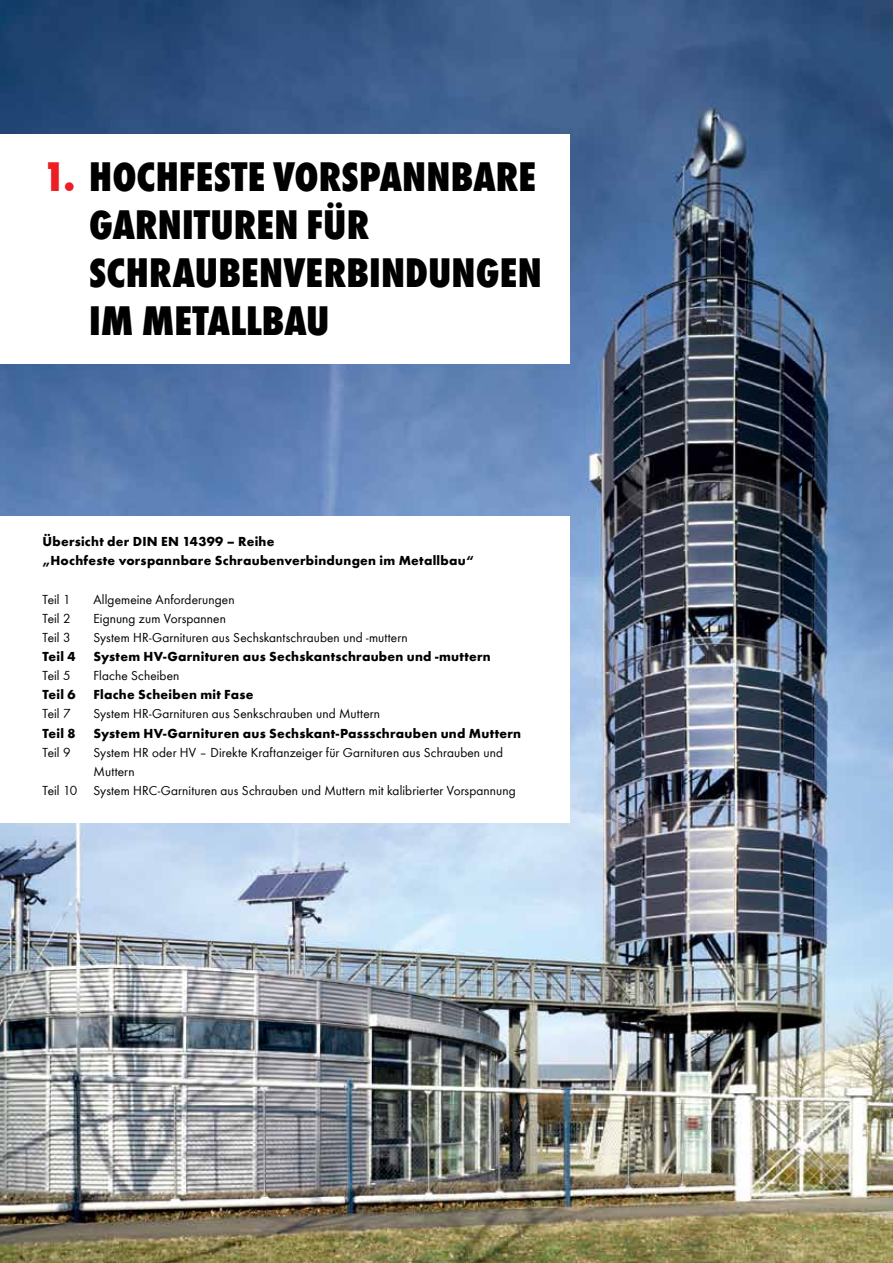
<style>
.page{position:relative;width:893px;height:1263px;background:#fff}
.page>*{position:absolute;margin:0;border:0;box-sizing:border-box;transform-origin:0 0}
.t1{font:800 condensed 42.75px "Wuerth";color:#000}
.t2{font:13.5px "Wuerth";letter-spacing:.01em;color:#000}
.t3{font:700 13.5px/19.2px "Wuerth";letter-spacing:.02em;color:#000}
.s1{color:#ed1d24}
</style>
<div class="page">
<img style="left:0;top:0;width:893px;height:1263px">
<div style="left:0;top:134px;width:570px;height:230px;background:#fff"></div>
<div style="left:0;top:517px;width:570px;height:306px;background:#fff"></div>
<h1 class="t1" style="left:43px;top:147px;width:495px"><span class="s1">1.</span> HOCHFESTE VORSPANNBARE</h1>
<h1 class="t1" style="left:89px;top:195px;width:282px">GARNITUREN FÜR</h1>
<h1 class="t1" style="left:43px;top:243px;width:501px">SCHRAUBENVERBINDUNGEN</h1>
<h1 class="t1" style="left:43px;top:291px;width:289px">IM METALLBAU</h1>
<p class="t3" style="left:43px;top:531px;width:433px">Übersicht der DIN EN 14399 – Reihe<br>„Hochfeste vorspannbare Schraubenverbindungen im Metallbau“</p>
<p class="t2" style="left:43px;top:590px;width:29px">Teil 1</p>
<p class="t2" style="left:94px;top:590px;width:143px">Allgemeine Anforderungen</p>
<p class="t2" style="left:43px;top:609px;width:29px">Teil 2</p>
<p class="t2" style="left:94px;top:609px;width:134px">Eignung zum Vorspannen</p>
<p class="t2" style="left:43px;top:628px;width:29px">Teil 3</p>
<p class="t2" style="left:94px;top:628px;width:316px">System HR-Garnituren aus Sechskantschrauben und -muttern</p>
<p class="t3" style="left:43px;top:646px;width:35px">Teil 4</p>
<p class="t3" style="left:94px;top:646px;width:399px">System HV-Garnituren aus Sechskantschrauben und -muttern</p>
<p class="t2" style="left:43px;top:666px;width:29px">Teil 5</p>
<p class="t2" style="left:94px;top:666px;width:87px">Flache Scheiben</p>
<p class="t3" style="left:43px;top:684px;width:35px">Teil 6</p>
<p class="t3" style="left:94px;top:684px;width:161px">Flache Scheiben mit Fase</p>
<p class="t2" style="left:43px;top:705px;width:29px">Teil 7</p>
<p class="t2" style="left:94px;top:705px;width:288px">System HR-Garnituren aus Senkschrauben und Muttern</p>
<p class="t3" style="left:43px;top:722px;width:35px">Teil 8</p>
<p class="t3" style="left:94px;top:722px;width:429px">System HV-Garnituren aus Sechskant-Passschrauben und Muttern</p>
<p class="t2" style="left:43px;top:743px;width:29px">Teil 9</p>
<p class="t2" style="left:94px;top:743px;width:411px">System HR oder HV – Direkte Kraftanzeiger für Garnituren aus Schrauben und</p>
<p class="t2" style="left:94px;top:762px;width:43px">Muttern</p>
<p class="t2" style="left:43px;top:781px;width:475px">Teil 10 System HRC-Garnituren aus Schrauben und Muttern mit -kalibrierter Vorspannung</p>
</div>
